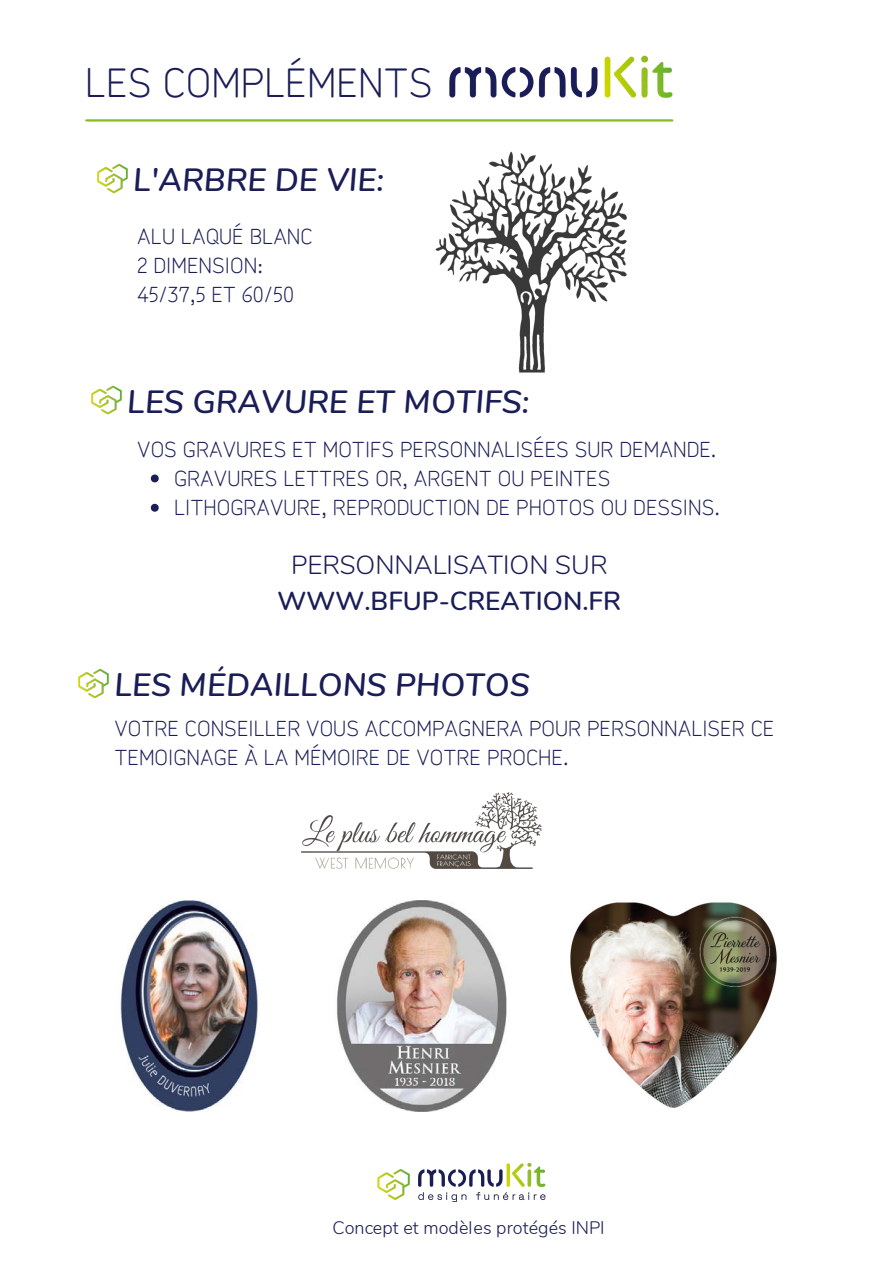
<style>
.page{position:relative;width:894px;height:1264px;background:#fff}
.page>*{position:absolute;margin:0;border:0;box-sizing:border-box;transform-origin:0 0}
.t1{font:40.65px "Zen Kurenaido";color:#1a1d57}
.t2{font:italic 600 32.1px "Nunito";letter-spacing:.005em;color:#1a1d56}
.t3{font:600 26.1px "Nunito";color:#1a1d56}
.t4{font:300 26.1px "Nunito";color:#1a1d56}
.t5{font:21.6px/29.2px "Zen Kurenaido";color:#1a1d56}
.t6{font:300 18px "Nunito";color:#1a1d57}
</style>
<div class="page">
<img style="left:377px;top:1162px;width:169px;height:40px">
<hr style="left:86px;top:119px;width:586px;height:2px;background:#87bd23">
<img style="left:449px;top:55px;width:224px;height:43px">
<img style="left:91px;top:385px;width:31px;height:30px">
<img style="left:78px;top:668px;width:31px;height:31px">
<img style="left:570px;top:902px;width:207px;height:206px">
<img style="left:120px;top:900px;width:138px;height:211px">
<img style="left:337px;top:900px;width:170px;height:211px">
<img style="left:301px;top:792px;width:240px;height:76px">
<img style="left:97px;top:163px;width:31px;height:31px">
<img style="left:435px;top:151px;width:192px;height:221px">
<svg style="left:151px;top:474px;width:8px;height:8px"></svg>
<svg style="left:151px;top:504px;width:8px;height:7px"></svg>
<p class="t1" style="left:85px;top:50px;width:349px">LES COMPLÉMENTS</p>
<p class="t2" style="left:133px;top:156px;width:252px">L'ARBRE DE VIE:</p>
<p class="t5" style="left:137px;top:220px;width:177px">ALU LAQUÉ BLANC</p>
<p class="t5" style="left:137px;top:249px;width:127px">2 DIMENSION:</p>
<p class="t5" style="left:137px;top:278px;width:158px">45/37,5 ET 60/50</p>
<p class="t2" style="left:127px;top:378px;width:403px">LES GRAVURE ET MOTIFS:</p>
<p class="t5" style="left:137px;top:432px;width:580px">VOS GRAVURES ET MOTIFS PERSONNALISÉES SUR DEMANDE.</p>
<p class="t5" style="left:174px;top:462px;width:438px">GRAVURES LETTRES OR, ARGENT OU PEINTES</p>
<p class="t5" style="left:174px;top:491px;width:547px">LITHOGRAVURE, REPRODUCTION DE PHOTOS OU DESSINS.</p>
<p class="t4" style="left:291px;top:546px;width:318px">PERSONNALISATION SUR</p>
<p class="t3" style="left:277px;top:582px;width:345px">WWW.BFUP-CREATION.FR</p>
<p class="t2" style="left:114px;top:661px;width:417px">LES MÉDAILLONS PHOTOS</p>
<p class="t5" style="left:114px;top:712px;width:661px">VOTRE CONSEILLER VOUS ACCOMPAGNERA POUR PERSONNALISER CE<br>TEMOIGNAGE À LA MÉMOIRE DE VOTRE PROCHE.</p>
<p class="t6" style="left:332px;top:1214px;width:273px">Concept et modèles protégés INPI</p>
</div>
